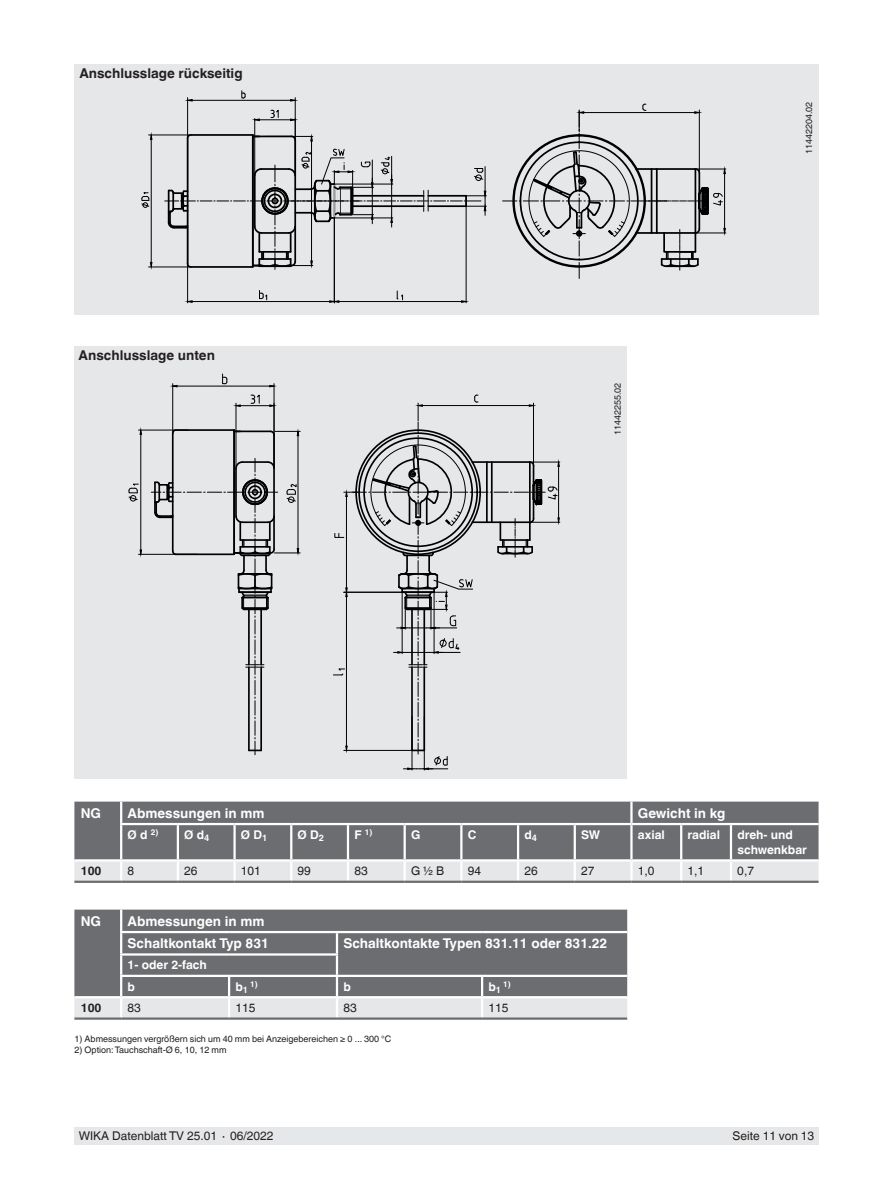
<style>
.page{position:relative;width:893px;height:1188px;background:#fff}
.page>*{position:absolute;margin:0;border:0;box-sizing:border-box;transform-origin:0 0}
.t1{font:700 13.5px/22.5px "Helvetica World";color:#fff}
.t2{font:700 13.5px "Helvetica World";color:#231f20}
.t3{font:12px "Helvetica World";color:#231f20}
.t4{font:700 12px/21.3px "Helvetica World";color:#fff}
.t5{font:700 12px "Helvetica World";color:#231f20}
.t6{font:9px "Helvetica World";color:#231f20}
.t7{font:700 8.1px "Helvetica World";color:#fff}
.s1{font-size:12px}
</style>
<div class="page">
<div style="left:74px;top:1128px;width:745px;height:17px;background:#e6e7e9"></div>
<div style="left:74px;top:64px;width:745px;height:251px;background:#e6e7e9"></div>
<div style="left:74px;top:346px;width:553px;height:433px;background:#e6e7e9"></div>
<div style="left:74px;top:910px;width:553px;height:46px;background:#6c6d70"></div>
<hr style="left:120px;top:931px;width:109px;height:2px;background:#fff">
<hr style="left:229px;top:931px;width:108px;height:2px;background:#fff">
<hr style="left:120px;top:953px;width:109px;height:3px;background:#fff">
<hr style="left:229px;top:953px;width:109px;height:3px;background:#fff">
<hr style="left:337px;top:931px;width:145px;height:2px;background:#fff">
<hr style="left:336px;top:933px;width:2px;height:20px;background:#fff">
<hr style="left:482px;top:931px;width:145px;height:2px;background:#fff">
<hr style="left:120px;top:910px;width:2px;height:21px;background:#fff">
<hr style="left:120px;top:933px;width:2px;height:20px;background:#fff">
<svg style="left:74px;top:956px;width:553px;height:61px;background:#9c9da0"></svg>
<hr style="left:74px;top:996px;width:47px;height:2px;background:#fff">
<hr style="left:74px;top:1017px;width:47px;height:3px;background:#6c6d70">
<hr style="left:121px;top:1017px;width:108px;height:3px;background:#6c6d70">
<hr style="left:229px;top:1017px;width:108px;height:3px;background:#6c6d70">
<hr style="left:337px;top:1017px;width:145px;height:3px;background:#6c6d70">
<hr style="left:482px;top:1017px;width:145px;height:3px;background:#6c6d70">
<div style="left:74px;top:802px;width:744px;height:57px;background:#6c6d70"></div>
<hr style="left:630px;top:802px;width:3px;height:21px;background:#fff">
<hr style="left:120px;top:823px;width:58px;height:2px;background:#fff">
<hr style="left:178px;top:823px;width:57px;height:2px;background:#fff">
<hr style="left:177px;top:825px;width:2px;height:34px;background:#fff">
<hr style="left:235px;top:823px;width:56px;height:2px;background:#fff">
<hr style="left:233px;top:825px;width:3px;height:34px;background:#fff">
<hr style="left:291px;top:823px;width:57px;height:2px;background:#fff">
<hr style="left:290px;top:825px;width:2px;height:34px;background:#fff">
<hr style="left:348px;top:823px;width:57px;height:2px;background:#fff">
<hr style="left:347px;top:825px;width:2px;height:34px;background:#fff">
<hr style="left:405px;top:823px;width:56px;height:2px;background:#fff">
<hr style="left:404px;top:825px;width:2px;height:34px;background:#fff">
<hr style="left:461px;top:823px;width:57px;height:2px;background:#fff">
<hr style="left:460px;top:825px;width:2px;height:34px;background:#fff">
<hr style="left:518px;top:823px;width:57px;height:2px;background:#fff">
<hr style="left:517px;top:825px;width:2px;height:34px;background:#fff">
<hr style="left:575px;top:823px;width:56px;height:2px;background:#fff">
<hr style="left:574px;top:825px;width:2px;height:34px;background:#fff">
<hr style="left:631px;top:823px;width:50px;height:2px;background:#fff">
<hr style="left:630px;top:825px;width:3px;height:34px;background:#fff">
<hr style="left:681px;top:823px;width:50px;height:2px;background:#fff">
<hr style="left:680px;top:825px;width:2px;height:34px;background:#fff">
<hr style="left:731px;top:823px;width:87px;height:2px;background:#fff">
<hr style="left:730px;top:825px;width:2px;height:34px;background:#fff">
<svg style="left:74px;top:862px;width:744px;height:19px;background:#e4e5e7"></svg>
<hr style="left:120px;top:802px;width:2px;height:21px;background:#fff">
<hr style="left:120px;top:825px;width:2px;height:34px;background:#fff">
<hr style="left:74px;top:881px;width:47px;height:2px;background:#6c6d70">
<hr style="left:121px;top:881px;width:57px;height:2px;background:#6c6d70">
<hr style="left:178px;top:881px;width:57px;height:2px;background:#6c6d70">
<hr style="left:235px;top:881px;width:56px;height:2px;background:#6c6d70">
<hr style="left:291px;top:881px;width:57px;height:2px;background:#6c6d70">
<hr style="left:348px;top:881px;width:57px;height:2px;background:#6c6d70">
<hr style="left:405px;top:881px;width:56px;height:2px;background:#6c6d70">
<hr style="left:461px;top:881px;width:57px;height:2px;background:#6c6d70">
<hr style="left:518px;top:881px;width:57px;height:2px;background:#6c6d70">
<hr style="left:575px;top:881px;width:56px;height:2px;background:#6c6d70">
<hr style="left:631px;top:881px;width:50px;height:2px;background:#6c6d70">
<hr style="left:681px;top:881px;width:50px;height:2px;background:#6c6d70">
<hr style="left:731px;top:881px;width:87px;height:2px;background:#6c6d70">
<hr style="left:466px;top:196px;width:1px;height:107px;background:#000">
<hr style="left:339px;top:301px;width:123px;height:1px;background:#000">
<svg style="left:461px;top:300px;width:6px;height:3px"></svg>
<hr style="left:149px;top:135px;width:41px;height:1px;background:#000">
<hr style="left:149px;top:267px;width:41px;height:1px;background:#000">
<hr style="left:151px;top:140px;width:1px;height:122px;background:#000">
<svg style="left:150px;top:134px;width:3px;height:6px"></svg>
<svg style="left:150px;top:262px;width:3px;height:6px"></svg>
<hr style="left:295px;top:98px;width:1px;height:41px;background:#000">
<hr style="left:187px;top:98px;width:1px;height:164px;background:#000">
<hr style="left:192px;top:100px;width:99px;height:1px;background:#000">
<svg style="left:290px;top:99px;width:6px;height:3px"></svg>
<svg style="left:187px;top:99px;width:6px;height:3px"></svg>
<svg style="left:241px;top:90px;width:5px;height:9px"></svg>
<svg style="left:141px;top:192px;width:9px;height:16px"></svg>
<hr style="left:334px;top:218px;width:1px;height:85px;background:#000">
<hr style="left:187px;top:227px;width:1px;height:76px;background:#000">
<hr style="left:192px;top:301px;width:138px;height:1px;background:#000">
<svg style="left:329px;top:300px;width:11px;height:3px"></svg>
<svg style="left:187px;top:300px;width:6px;height:3px"></svg>
<svg style="left:396px;top:291px;width:7px;height:10px"></svg>
<hr style="left:254px;top:119px;width:1px;height:57px;background:#000">
<hr style="left:259px;top:119px;width:32px;height:1px;background:#000">
<svg style="left:254px;top:118px;width:6px;height:3px"></svg>
<svg style="left:290px;top:118px;width:6px;height:3px"></svg>
<svg style="left:271px;top:109px;width:8px;height:9px"></svg>
<svg style="left:259px;top:290px;width:9px;height:11px"></svg>
<svg style="left:503px;top:103px;width:223px;height:175px"></svg>
<svg style="left:165px;top:133px;width:322px;height:136px"></svg>
<hr style="left:138px;top:430px;width:50px;height:1px;background:#000">
<hr style="left:138px;top:554px;width:59px;height:1px;background:#000">
<hr style="left:140px;top:434px;width:1px;height:116px;background:#000">
<svg style="left:139px;top:429px;width:3px;height:6px"></svg>
<svg style="left:139px;top:549px;width:3px;height:6px"></svg>
<hr style="left:236px;top:403px;width:1px;height:64px;background:#000">
<hr style="left:240px;top:405px;width:30px;height:1px;background:#000">
<svg style="left:235px;top:404px;width:6px;height:3px"></svg>
<svg style="left:269px;top:404px;width:5px;height:3px"></svg>
<svg style="left:251px;top:394px;width:9px;height:10px"></svg>
<hr style="left:274px;top:384px;width:1px;height:50px;background:#000">
<hr style="left:172px;top:384px;width:1px;height:50px;background:#000">
<hr style="left:177px;top:386px;width:93px;height:1px;background:#000">
<svg style="left:269px;top:385px;width:6px;height:3px"></svg>
<svg style="left:172px;top:385px;width:6px;height:3px"></svg>
<svg style="left:222px;top:373px;width:6px;height:12px"></svg>
<svg style="left:128px;top:483px;width:11px;height:18px"></svg>
<svg style="left:151px;top:428px;width:149px;height:327px"></svg>
<svg style="left:333px;top:394px;width:227px;height:376px"></svg>
<h1 class="t2" style="left:79px;top:66px;width:165px">Anschlusslage rückseitig</h1>
<h1 class="t2" style="left:79px;top:347px;width:138px">Anschlusslage unten</h1>
<p class="t6" style="left:612px;top:435px;width:54px;rotate:-90deg">11442255.02</p>
<p class="t6" style="left:804px;top:154px;width:54px;rotate:-90deg">11442204.02</p>
<h1 class="t1" style="left:81px;top:802px;width:22px">NG</h1>
<h1 class="t1" style="left:128px;top:802px;width:138px">Abmessungen in mm</h1>
<h1 class="t1" style="left:638px;top:802px;width:89px">Gewicht in kg</h1>
<h2 class="t4" style="left:128px;top:824px;width:32px">Ø d <sup>2)</sup></h2>
<h2 class="t4" style="left:184px;top:824px;width:27px">Ø d<sub>4</sub></h2>
<h2 class="t4" style="left:241px;top:824px;width:28px">Ø D<sub>1</sub></h2>
<h2 class="t4" style="left:298px;top:824px;width:28px">Ø D<sub>2</sub></h2>
<p class="t7" style="left:354px;top:828px;width:20px"><span class="s1">F</span> 1)</p>
<h2 class="t4" style="left:411px;top:824px;width:11px">G</h2>
<h2 class="t4" style="left:468px;top:824px;width:10px">C</h2>
<h2 class="t4" style="left:524px;top:824px;width:14px">d<sub>4</sub></h2>
<h2 class="t4" style="left:581px;top:824px;width:21px">SW</h2>
<h2 class="t4" style="left:638px;top:824px;width:28px">axial</h2>
<h2 class="t4" style="left:688px;top:824px;width:34px">radial</h2>
<h2 class="t4" style="left:737px;top:827px;width:71px;line-height:15px">dreh- und schwenkbar</h2>
<h2 class="t5" style="left:81px;top:864px;width:22px">100</h2>
<h2 class="t3" style="left:128px;top:864px;width:8px">8</h2>
<h2 class="t3" style="left:184px;top:864px;width:15px">26</h2>
<h2 class="t3" style="left:241px;top:864px;width:22px">101</h2>
<h2 class="t3" style="left:298px;top:864px;width:15px">99</h2>
<h2 class="t3" style="left:354px;top:864px;width:15px">83</h2>
<h2 class="t3" style="left:411px;top:864px;width:35px">G ½ B</h2>
<h2 class="t3" style="left:468px;top:864px;width:15px">94</h2>
<h2 class="t3" style="left:524px;top:864px;width:15px">26</h2>
<h2 class="t3" style="left:581px;top:864px;width:15px">27</h2>
<h2 class="t3" style="left:638px;top:864px;width:18px">1,0</h2>
<h2 class="t3" style="left:688px;top:864px;width:18px">1,1</h2>
<h2 class="t3" style="left:737px;top:864px;width:18px">0,7</h2>
<h1 class="t1" style="left:81px;top:910px;width:22px">NG</h1>
<h1 class="t1" style="left:128px;top:910px;width:143px">Abmessungen in mm<br>Schaltkontakt Typ 831</h1>
<h1 class="t1" style="left:343px;top:932px;width:266px">Schaltkontakte Typen 831.11 oder 831.22</h1>
<h2 class="t4" style="left:128px;top:955px;width:81px">1- oder 2-fach b</h2>
<h2 class="t4" style="left:235px;top:976px;width:14px">b<sub>1</sub></h2>
<p class="t7" style="left:250px;top:979px;width:9px">1)</p>
<h2 class="t4" style="left:343px;top:976px;width:9px">b</h2>
<h2 class="t4" style="left:488px;top:976px;width:14px">b<sub>1</sub></h2>
<p class="t7" style="left:503px;top:979px;width:9px">1)</p>
<h2 class="t5" style="left:81px;top:1001px;width:22px">100</h2>
<h2 class="t3" style="left:128px;top:1001px;width:15px">83</h2>
<h2 class="t3" style="left:235px;top:1001px;width:22px">115</h2>
<h2 class="t3" style="left:343px;top:1001px;width:15px">83</h2>
<h2 class="t3" style="left:488px;top:1001px;width:22px">115</h2>
<p class="t6" style="left:74px;top:1034px;width:318px">1) Abmessungen vergrößern sich um 40 mm bei Anzeigebereichen ≥ 0 ... 300 °C</p>
<p class="t6" style="left:74px;top:1044px;width:154px">2) Option: Tauchschaft-Ø 6, 10, 12 mm</p>
<h2 class="t3" style="left:79px;top:1129px;width:196px">WIKA Datenblatt TV 25.01 ∙ 06/2022</h2>
<h2 class="t3" style="left:732px;top:1129px;width:83px">Seite 11 von 13</h2>
</div>
